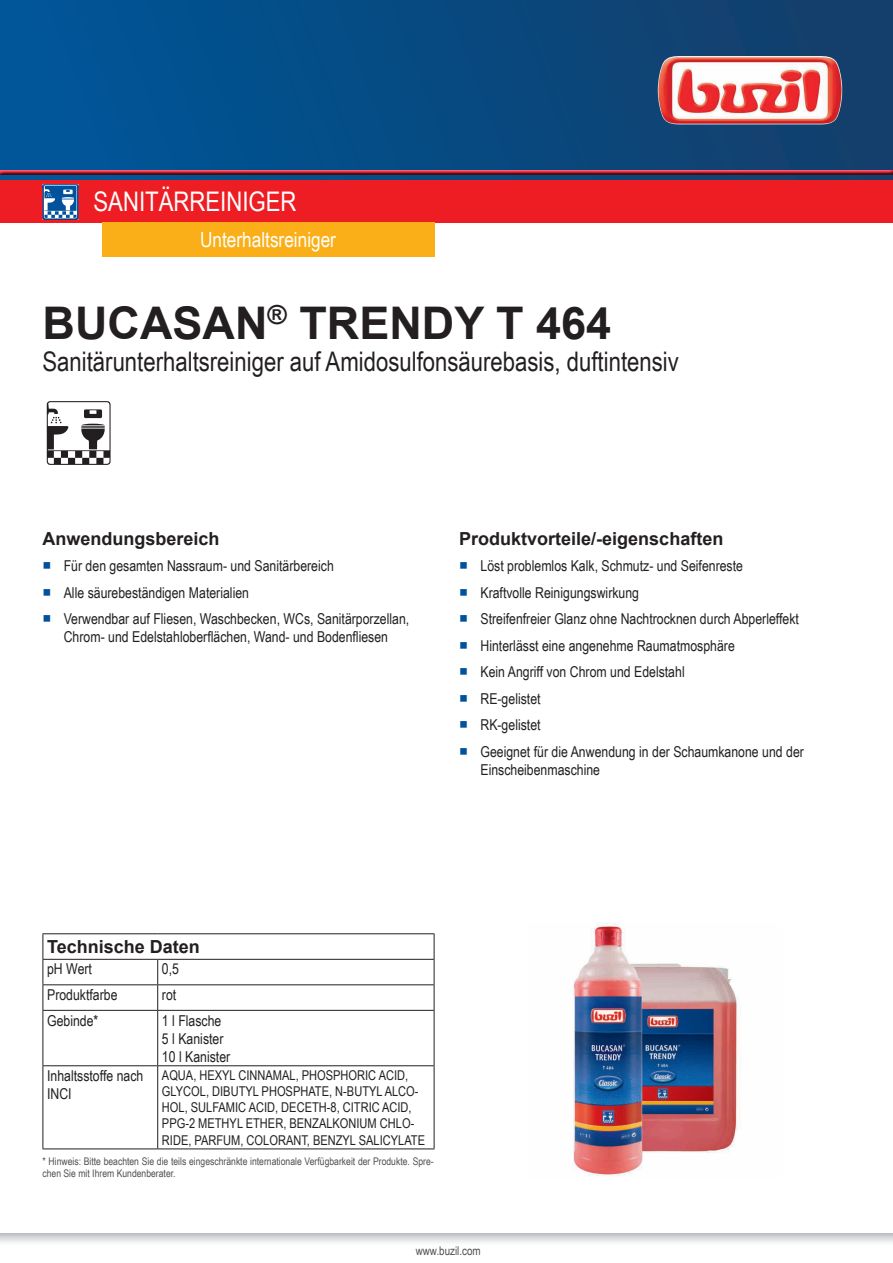
<style>
.page{position:relative;width:893px;height:1263px;background:#fff}
.page>*{position:absolute;margin:0;border:0;box-sizing:border-box;transform-origin:0 0}
.t1{font:700 45px "Arial";color:#231f20}
.t2{font:27px "Arial Narrow";color:#231f20}
.t3{font:27px "Arial Narrow";color:#fff}
.t4{font:21px "Arial Narrow";color:#fff}
.t5{font:700 18px "Arial";color:#231f20}
.t6{font:15px/18px "Arial Narrow";color:#231f20}
.t7{font:13.5px/16.2px "Arial Narrow";color:#231f20}
.t8{font:12px "Arial Narrow";color:#4e5151}
.t9{font:10.5px/11.7px "Arial Narrow";color:#4e5151}
.s1{font-family:"Arial Unicode MS";color:#01519b}
</style>
<div class="page">
<div style="left:0;top:0;width:893px;height:180px;background:linear-gradient(to right,#00569a,#143e69)"></div>
<img style="left:658px;top:56px;width:184px;height:68px">
<svg style="left:0;top:1233px;width:893px;height:10px"></svg>
<div style="left:0;top:169px;width:893px;height:6px;background:#015599;opacity:.75"></div>
<div style="left:0;top:180px;width:893px;height:43px;background:#ee1d23"></div>
<img style="left:43px;top:184px;width:35px;height:36px">
<svg style="left:44px;top:185px;width:35px;height:33px"></svg>
<div style="left:102px;top:223px;width:333px;height:34px;background:#faaf18"></div>
<svg style="left:47px;top:401px;width:64px;height:64px"></svg>
<hr style="left:43px;top:984px;width:115px;height:1px;background:#231f20">
<hr style="left:158px;top:984px;width:276px;height:1px;background:#231f20">
<svg style="left:157px;top:960px;width:1px;height:50px"></svg>
<hr style="left:43px;top:1010px;width:115px;height:1px;background:#231f20">
<hr style="left:43px;top:1011px;width:1px;height:54px;background:#231f20">
<hr style="left:158px;top:1010px;width:276px;height:1px;background:#231f20">
<hr style="left:157px;top:1011px;width:1px;height:54px;background:#231f20">
<hr style="left:434px;top:1011px;width:1px;height:54px;background:#231f20">
<hr style="left:43px;top:1065px;width:115px;height:1px;background:#231f20">
<hr style="left:43px;top:1066px;width:1px;height:82px;background:#231f20">
<hr style="left:43px;top:1148px;width:115px;height:1px;background:#231f20">
<hr style="left:158px;top:1065px;width:276px;height:1px;background:#231f20">
<hr style="left:157px;top:1066px;width:1px;height:82px;background:#231f20">
<hr style="left:434px;top:1066px;width:1px;height:82px;background:#231f20">
<hr style="left:158px;top:1148px;width:276px;height:1px;background:#231f20">
<hr style="left:43px;top:933px;width:115px;height:1px;background:#231f20">
<svg style="left:43px;top:934px;width:1px;height:76px"></svg>
<hr style="left:158px;top:933px;width:276px;height:1px;background:#231f20">
<svg style="left:434px;top:934px;width:1px;height:76px"></svg>
<hr style="left:43px;top:959px;width:115px;height:1px;background:#231f20">
<hr style="left:158px;top:959px;width:276px;height:1px;background:#231f20">
<img style="left:573px;top:923px;width:168px;height:253px">
<h2 class="t3" style="left:94px;top:182px;width:204px">Sanitärreiniger</h2>
<h3 class="t4" style="left:200px;top:224px;width:138px">Unterhaltsreiniger</h3>
<h1 class="t1" style="left:43px;top:293px;width:570px">BUCASAN<sup>®</sup> TRENDY T 464</h1>
<h2 class="t2" style="left:43px;top:342px;width:638px">Sanitärunterhaltsreiniger auf Amidosulfonsäurebasis, duftintensiv</h2>
<p class="t5" style="left:43px;top:526px;width:179px">Anwendungsbereich</p>
<p class="t6" style="left:43px;top:556px;width:293px"><span class="s1">■</span> Für den gesamten Nassraum- und Sanitärbereich</p>
<p class="t6" style="left:43px;top:583px;width:208px"><span class="s1">■</span> Alle säurebeständigen Materialien</p>
<p class="t6" style="left:43px;top:609px;width:368px;text-align:center"><span class="s1">■</span> Verwendbar auf Fliesen, Waschbecken, WCs, Sanitärporzellan,<br>Chrom- und Edelstahloberflächen, Wand- und Bodenfliesen</p>
<p class="t5" style="left:459px;top:526px;width:266px">Produktvorteile/-eigenschaften</p>
<p class="t6" style="left:459px;top:556px;width:285px"><span class="s1">■</span> Löst problemlos Kalk, Schmutz- und Seifenreste</p>
<p class="t6" style="left:459px;top:583px;width:181px"><span class="s1">■</span> Kraftvolle Reinigungswirkung</p>
<p class="t6" style="left:459px;top:609px;width:341px"><span class="s1">■</span> Streifenfreier Glanz ohne Nachtrocknen durch Abperleffekt</p>
<p class="t6" style="left:459px;top:636px;width:277px"><span class="s1">■</span> Hinterlässt eine angenehme Raumatmosphäre</p>
<p class="t6" style="left:459px;top:662px;width:227px"><span class="s1">■</span> Kein Angriff von Chrom und Edelstahl</p>
<p class="t6" style="left:459px;top:689px;width:83px"><span class="s1">■</span> RE-gelistet</p>
<p class="t6" style="left:459px;top:715px;width:83px"><span class="s1">■</span> RK-gelistet</p>
<p class="t6" style="left:480px;top:742px;width:325px;text-indent:-21px"><span class="s1">■</span> Geeignet für die Anwendung in der Schaumkanone und der<br>Einscheibenmaschine</p>
<p class="t5" style="left:47px;top:935px;width:154px">Technische Daten</p>
<p class="t6" style="left:47px;top:960px;width:46px">pH Wert</p>
<p class="t6" style="left:162px;top:960px;width:19px">0,5</p>
<p class="t6" style="left:47px;top:985px;width:72px">Produktfarbe</p>
<p class="t6" style="left:162px;top:985px;width:16px">rot</p>
<p class="t6" style="left:47px;top:1011px;width:53px">Gebinde*</p>
<p class="t6" style="left:162px;top:1011px;width:70px">1 l Flasche<br>5 l Kanister<br>10 l Kanister</p>
<p class="t6" style="left:47px;top:1066px;width:98px">Inhaltsstoffe nach<br>INCI</p>
<p class="t7" style="left:162px;top:1066px;width:92px">AQUA, HEXYL CINNA</p>
<p class="t7" style="left:162px;top:1066px;width:265px;text-indent:111px">MAL, PHOSPHORIC ACID, GLYCOL, DIBUTYL PHOSPHATE, N-BUTYL ALCO-HOL, SULFAMIC ACID, DECETH-8, CITRIC ACID, PPG-2 METHYL ETHER, BENZALKONIUM CHLO-RIDE, PARFUM, COLORANT, BENZYL SALICYLATE</p>
<p class="t9" style="left:43px;top:1155px;width:393px">* Hinweis: Bitte beachten Sie die teils eingeschränkte internationale Verfügbarkeit der Produkte. Spre&shy;chen Sie mit Ihrem Kundenberater.</p>
<p class="t8" style="left:416px;top:1242px;width:67px">www.buzil.com</p>
</div>
